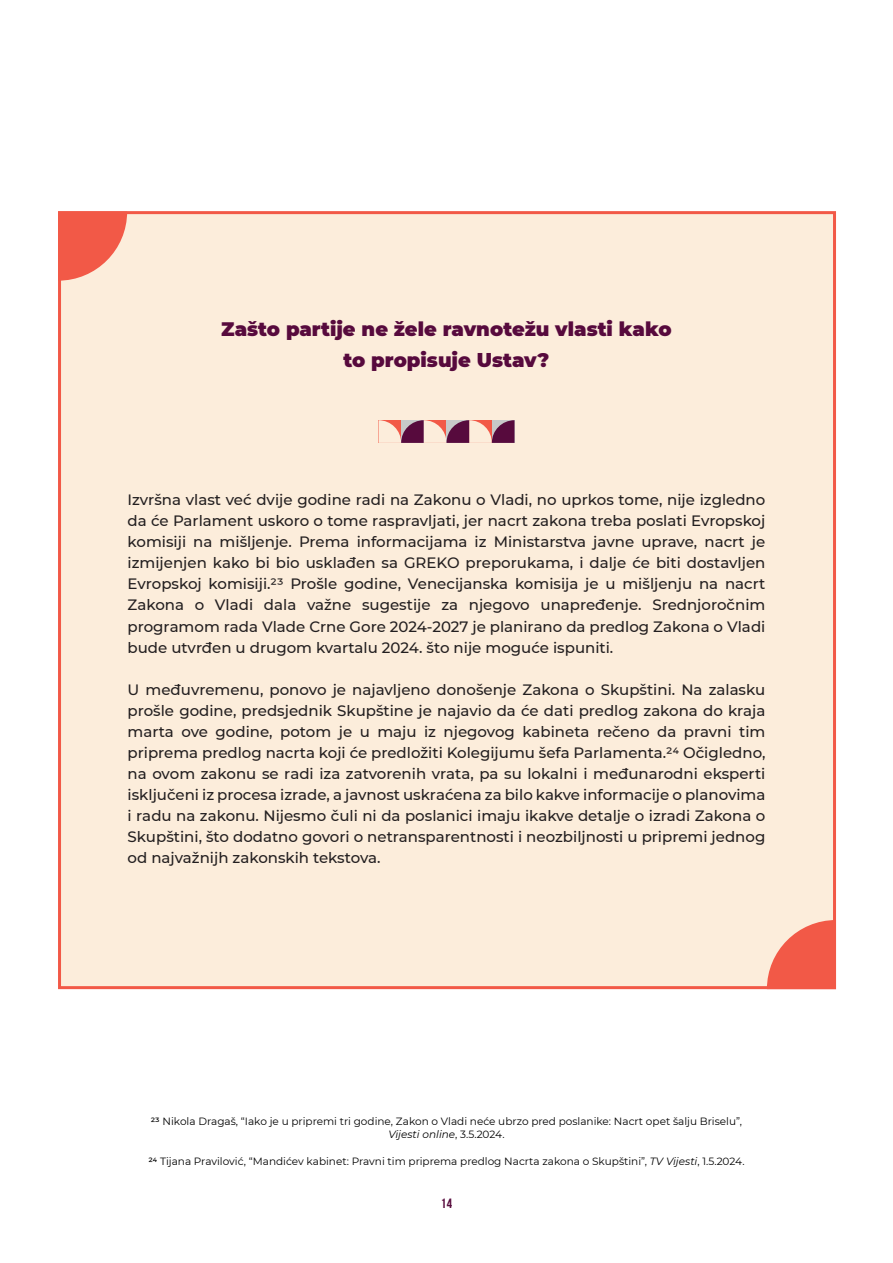
<style>
.page{position:relative;width:893px;height:1263px;background:#fff}
.page>*{position:absolute;margin:0;border:0;box-sizing:border-box;transform-origin:0 0}
.t1{font:900 19.5px "Montserrat";color:#570a3d}
.t2{font:500 15px/21px "Montserrat";color:#231f20;text-align:justify}
.t3{font:700 13.5px "Bebas Neue";color:#570a3d}
.t4{font:10.5px "Montserrat";color:#000}
.t5{font:italic 10.5px "Montserrat";color:#000}
.s1{font-weight:500}
.s2{font-style:normal}
.s3{font-style:italic}
</style>
<div class="page">
<div style="left:58px;top:211px;width:778px;height:778px;background:#fceddb;border:3px solid #f25947"></div>
<svg style="left:378px;top:420px;width:136px;height:23px"></svg>
<svg style="left:58px;top:212px;width:69px;height:69px"></svg>
<svg style="left:767px;top:920px;width:69px;height:69px"></svg>
<p class="t1" style="left:221px;top:314px;width:452px">Zašto partije ne žele ravnotežu vlasti kako</p>
<p class="t1" style="left:344px;top:346px;width:207px">to propisuje Ustav?</p>
<p class="t2" style="left:128px;top:489px;width:639px">Izvršna vlast već dvije godine radi na Zakonu o Vladi, no uprkos tome, nije izgledno da će Parlament uskoro o tome raspravljati, jer nacrt zakona treba poslati Evropskoj komisiji na mišljenje. Prema informacijama iz Ministarstva javne uprave, nacrt je izmijenjen kako bi bio usklađen sa GREKO preporukama, i dalje će biti dostavljen Evropskoj komisiji.23 Prošle godine, Venecijanska komisija je u mišljenju na nacrt Zakona o Vladi dala važne sugestije za njegovo unapređenje. Srednjoročnim programom rada Vlade Crne Gore 2024-2027 je planirano da predlog Zakona o Vladi bude utvrđen u drugom kvartalu 2024. što nije moguće ispuniti.</p>
<p class="t2" style="left:128px;top:678px;width:639px">U međuvremenu, ponovo je najavljeno donošenje Zakona o Skupštini. Na zalasku prošle godine, predsjednik Skupštine je najavio da će dati predlog zakona do kraja marta ove godine, potom je u maju iz njegovog kabineta rečeno da pravni tim priprema predlog nacrta koji će predložiti Kolegijumu šefa Parlamenta.24 Očigledno, na ovom zakonu se radi iza zatvorenih vrata, pa su lokalni i međunarodni eksperti isključeni iz procesa izrade, a javnost uskraćena za bilo kakve informacije o planovima i radu na zakonu. Nijesmo čuli ni da poslanici imaju ikakve detalje o izradi Zakona o Skupštini, što dodatno govori o netransparentnosti i neozbiljnosti u pripremi jednog od najvažnijh zakonskih tekstova.</p>
<p class="t4" style="left:151px;top:1114px;width:593px"><span class="s1">23</span> Nikola Dragaš, “Iako je u pripremi tri godine, Zakon o Vladi neće ubrzo pred poslanike: Nacrt opet šalju Briselu”,</p>
<p class="t5" style="left:388px;top:1127px;width:118px">Vijesti online<span class="s2">, 3.5.2024.</span></p>
<p class="t4" style="left:148px;top:1154px;width:598px"><span class="s1">24</span> Tijana Pravilović, “Mandićev kabinet: Pravni tim priprema predlog Nacrta zakona o Skupštini”, <span class="s3">TV Vijesti</span>, 1.5.2024.</p>
<p class="t3" style="left:441px;top:1195px;width:13px">14</p>
</div>
